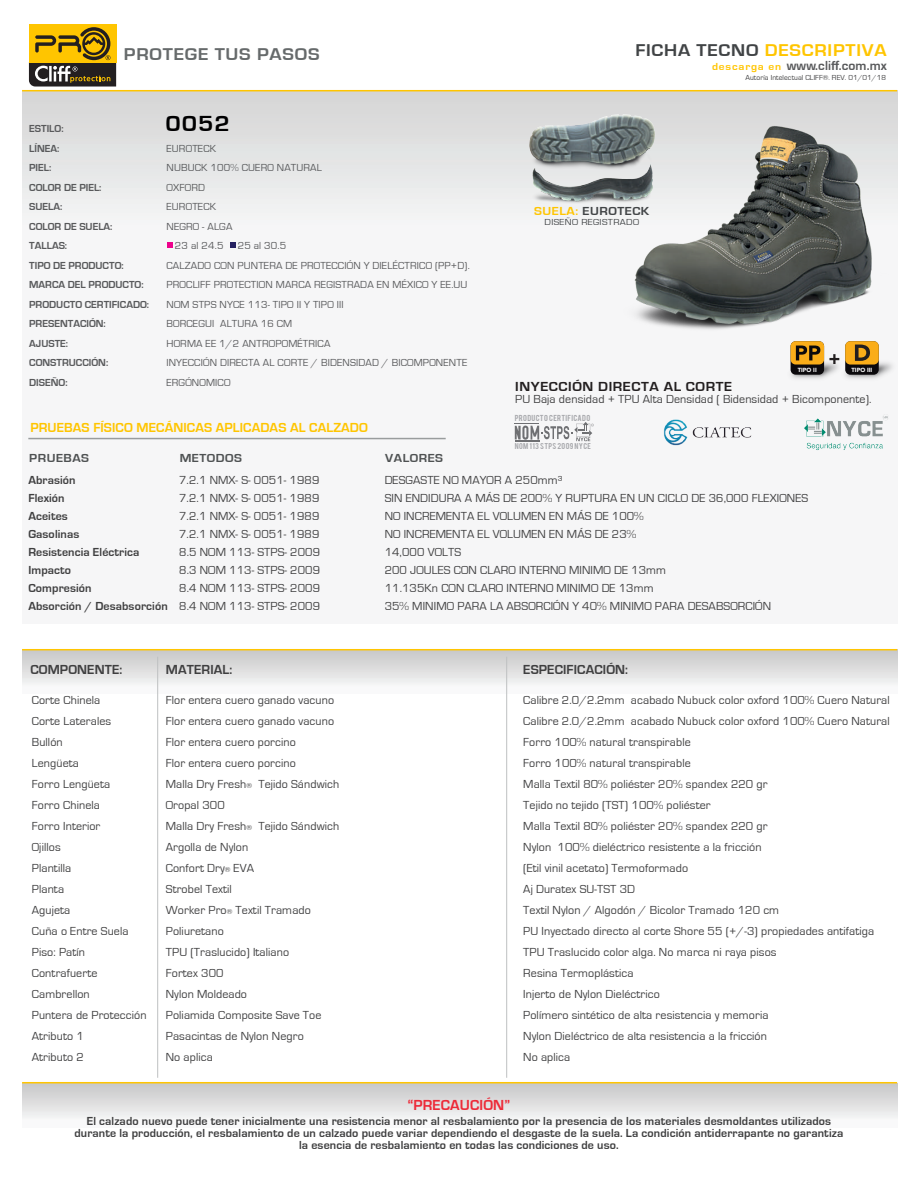
<style>
.page{position:relative;width:918px;height:1188px;background:#fff}
.page>*{position:absolute;margin:0;border:0;box-sizing:border-box;transform-origin:0 0}
.t1{font:700 22.5px "Eurostile";color:#000001;scale:1.09 1}
.t2{font:700 17.55px "Eurostile";letter-spacing:.04em;color:#ffc500;scale:1.09 1}
.t3{font:700 17.55px "Eurostile";letter-spacing:.04em;color:#666a6b;scale:1.09 1}
.t4{font:700 15px "Eurostile";letter-spacing:.01em;color:#ed2a38}
.t5{font:700 13.5px "Eurostile";letter-spacing:.01em;color:#ffc500}
.t6{font:700 13.5px "Eurostile";letter-spacing:.01em;color:#3f3f40}
.t7{font:700 13.5px "Eurostile";letter-spacing:.01em;color:#58595b}
.t8{font:700 13.5px "Eurostile";letter-spacing:.04em;color:#231f20;scale:1.09 1}
.t9{font:12px/21px "Eurostile";letter-spacing:.01em;color:#3f3f40}
.t10{font:700 12px/18px "Eurostile";letter-spacing:.01em;color:#3f3f40}
.t11{font:700 12px "Eurostile";letter-spacing:.04em;color:#4e5152;scale:1.09 1}
.t12{font:700 12px "Eurostile";letter-spacing:.04em;color:#414446;scale:1.09 1}
.t13{font:10.5px/19.5px "Eurostile";letter-spacing:.02em;color:#58595b}
.t14{font:700 10.5px/19.5px "Eurostile";color:#58595b}
.t15{font:9px "Eurostile";letter-spacing:.04em;color:#414446;scale:1.09 1}
.t16{font:7.5px "Eurostile";letter-spacing:.01em;color:#3f3f40}
.t17{font:6.9px "Bebas";letter-spacing:.04em;color:#a8a9ad;scale:1.09 1}
.t18{font:6.6px "Bebas";letter-spacing:.04em;color:#a8a9ad;scale:1.09 1}
.t19{font:900 6px "Avenir LT Std";color:#fff}
.t20{font:900 5.85px "Avenir LT Std";color:#fff}
.s1{color:#414446}
.s2{font-size:10.5px;color:#ffc500}
.s3{font-family:"Calibri"}
.s4{color:#ffc500}
.s5{font-size:7.5px}
</style>
<div class="page">
<svg style="left:22px;top:91px;width:599px;height:351px"></svg>
<div style="left:22px;top:650px;width:875px;height:44px;background:linear-gradient(to bottom,#c7c7c7,#fcfdfd)"></div>
<div style="left:22px;top:1083px;width:875px;height:44px;background:linear-gradient(to bottom,#c6c6c7,#fcfcfd)"></div>
<hr style="left:157px;top:657px;width:1px;height:421px;background:#bec0c1">
<hr style="left:506px;top:657px;width:1px;height:421px;background:#bec0c1">
<div style="left:29px;top:24px;width:87px;height:38px;background:#ffc500"></div>
<svg style="left:29px;top:27px;width:87px;height:60px"></svg>
<img style="left:663px;top:419px;width:89px;height:27px">
<img style="left:805px;top:429px;width:78px;height:22px">
<svg style="left:515px;top:422px;width:79px;height:19px"></svg>
<svg style="left:167px;top:242px;width:6px;height:6px"></svg>
<svg style="left:230px;top:242px;width:6px;height:6px"></svg>
<hr style="left:28px;top:438px;width:418px;height:1px;background:#999c9d">
<img style="left:517px;top:100px;width:104px;height:78px">
<img style="left:523px;top:162px;width:98px;height:46px">
<hr style="left:22px;top:649px;width:875px;height:1px;background:#ffc500">
<hr style="left:22px;top:1082px;width:875px;height:1px;background:#ffc500">
<hr style="left:22px;top:90px;width:875px;height:1px;background:#ffc500">
<div style="left:740px;top:366px;width:51px;height:63px;background:#f6f6f7"></div>
<img style="left:794px;top:366px;width:102px;height:63px">
<div style="left:845px;top:341px;width:34px;height:34px;background:#0b090c;border-radius:5px"></div>
<img style="left:621px;top:91px;width:276px;height:275px">
<h2 class="t3" style="left:124px;top:44px;width:181px">PROTEGE TUS PASOS</h2>
<h2 class="t2" style="left:635px;top:41px;width:232px"><span class="s1">FICHA TECNO</span> DESCRIPTIVA</h2>
<p class="t7" style="left:712px;top:58px;width:176px"><span class="s2">descarga en</span> www.cli<span class="s3">ff</span>.com.mx</p>
<p class="t14" style="left:29px;top:119px;width:121px">ESTILO:<br>LÍNEA:<br>PIEL:<br>COLOR DE PIEL:<br>SUELA:<br>COLOR DE SUELA:<br>TALLAS:<br>TIPO DE PRODUCTO:<br>MARCA DEL PRODUCTO:<br>PRODUCTO CERTIFICADO:<br>PRESENTACIÓN:<br>AJUSTE:<br>CONSTRUCCIÓN:<br>DISEÑO:</p>
<h1 class="t1" style="left:165px;top:111px;width:61px">0052</h1>
<p class="t13" style="left:167px;top:139px;width:51px">EUROTECK</p>
<p class="t13" style="left:167px;top:158px;width:157px">NUBUCK 100% CUERO NATURAL</p>
<p class="t13" style="left:167px;top:178px;width:40px">OXFORD</p>
<p class="t13" style="left:167px;top:197px;width:51px">EUROTECK</p>
<p class="t13" style="left:167px;top:217px;width:67px">NEGRO - ALGA</p>
<p class="t13" style="left:175px;top:236px;width:50px">23 al 24.5</p>
<p class="t13" style="left:167px;top:236px;width:305px;text-indent:71px">25 al 30.5<br>CALZADO CON PUNTERA DE PROTECCIÓN Y DIELÉCTRICO (PP+D).<br>PROCLIFF PROTECTION MARCA REGISTRADA EN MÉXICO Y EE.UU NOM STPS NYCE 113- TIPO II Y TIPO III<br>BORCEGUI ALTURA 16 CM<br>HORMA EE 1/2 ANTROPOMÉTRICA<br>INYECCIÓN DIRECTA AL CORTE / BIDENSIDAD / BICOMPONENTE ERGÓNOMICO</p>
<p class="t5" style="left:30px;top:420px;width:339px">PRUEBAS FÍSICO MECÁNICAS APLICADAS AL CALZADO</p>
<p class="t11" style="left:29px;top:452px;width:56px">PRUEBAS</p>
<p class="t11" style="left:180px;top:452px;width:59px">METODOS</p>
<p class="t11" style="left:385px;top:452px;width:55px">VALORES</p>
<p class="t12" style="left:534px;top:204px;width:107px"><span class="s4">SUELA:</span> EUROTECK</p>
<p class="t15" style="left:545px;top:218px;width:88px">DISEÑO REGISTRADO</p>
<p class="t16" style="left:745px;top:74px;width:142px">Autoría Intelectual CLIFF®. REV. 01/01/18</p>
<p class="t8" style="left:515px;top:379px;width:201px">INYECCIÓN DIRECTA AL CORTE</p>
<p class="t20" style="left:798px;top:366px;width:21px">TIPO II</p>
<p class="t19" style="left:852px;top:366px;width:22px">TIPO III</p>
<p class="t9" style="left:515px;top:389px;width:358px">PU Baja densidad + TPU Alta Densidad ( Bidensidad + Bicomponente).</p>
<p class="t17" style="left:515px;top:413px;width:71px">PRODUCTO CERTIFICADO</p>
<p class="t18" style="left:515px;top:441px;width:71px">NOM 113 STPS 2009 NYCE</p>
<p class="t10" style="left:28px;top:471px;width:141px">Abrasión<br>Flexión<br>Aceites<br>Gasolinas<br>Resistencia Eléctrica<br>Impacto<br>Compresión<br>Absorción / Desabsorción</p>
<p class="t9" style="left:179px;top:471px;width:142px;line-height:18px;text-align:justify">7.2.1 NMX- S- 0051- 1989<br>7.2.1 NMX- S- 0051- 1989<br>7.2.1 NMX- S- 0051- 1989<br>7.2.1 NMX- S- 0051- 1989<br>8.5 NOM 113- STPS- 2009<br>8.3 NOM 113- STPS- 2009<br>8.4 NOM 113- STPS- 2009<br>8.4 NOM 113- STPS- 2009</p>
<p class="t9" style="left:385px;top:471px;width:425px;line-height:18px">DESGASTE NO MAYOR A 250mm³<br>SIN ENDIDURA A MÁS DE 200% Y RUPTURA EN UN CICLO DE 36,000 FLEXIONES NO INCREMENTA EL VOLUMEN EN MÁS DE 100%<br>NO INCREMENTA EL VOLUMEN EN MÁS DE 23%<br>14,000 VOLTS<br>200 JOULES CON CLARO INTERNO MINIMO DE 13mm<br>11.135Kn CON CLARO INTERNO MINIMO DE 13mm<br>35% MINIMO PARA LA ABSORCIÓN Y 40% MINIMO PARA DESABSORCIÓN</p>
<p class="t6" style="left:30px;top:662px;width:94px">COMPONENTE:</p>
<p class="t6" style="left:166px;top:662px;width:68px">MATERIAL:</p>
<p class="t6" style="left:523px;top:662px;width:106px">ESPECIFICACIÓN:</p>
<p class="t9" style="left:32px;top:690px;width:116px">Corte Chinela<br>Corte Laterales<br>Bullón<br>Lengüeta<br>Forro Lengüeta<br>Forro Chinela<br>Forro Interior<br>Ojillos<br>Plantilla<br>Planta<br>Agujeta<br>Cuña o Entre Suela<br>Piso: Patín<br>Contrafuerte<br>Cambrellon<br>Puntera de Protección<br>Atributo 1<br>Atributo 2</p>
<p class="t9" style="left:166px;top:690px;width:175px">Flor entera cuero ganado vacuno<br>Flor entera cuero ganado vacuno<br>Flor entera cuero porcino<br>Flor entera cuero porcino<br>Malla Dry Fresh<span class="s5">®</span> Tejido Sándwich<br>Oropal 300<br>Malla Dry Fresh<span class="s5">®</span> Tejido Sándwich<br>Argolla de Nylon<br>Confort Dry<span class="s5">®</span> EVA<br>Strobel Textil<br>Worker Pro<span class="s5">®</span> Textil Tramado<br>Poliuretano<br>TPU (Traslucido) Italiano<br>Fortex 300<br>Nylon Moldeado<br>Poliamida Composite Save Toe<br>Pasacintas de Nylon Negro<br>No aplica</p>
<p class="t9" style="left:523px;top:690px;width:368px">Calibre 2.0/2.2mm acabado Nubuck color oxford 100% Cuero Natural Calibre 2.0/2.2mm acabado Nubuck color oxford 100% Cuero Natural Forro 100% natural transpirable<br>Forro 100% natural transpirable<br>Malla Textil 80% poliéster 20% spandex 220 gr<br>Tejido no tejido (TST) 100% poliéster<br>Malla Textil 80% poliéster 20% spandex 220 gr<br>Nylon 100% dieléctrico resistente a la fricción<br>(Etil vinil acetato) Termoformado<br>Aj Duratex SU-TST 3D<br>Textil Nylon / Algodón / Bicolor Tramado 120 cm<br>PU Inyectado directo al corte Shore 55 (+/-3) propiedades antifatiga TPU Traslucido color alga. No marca ni raya pisos<br>Resina Termoplástica<br>Injerto de Nylon Dieléctrico<br>Polímero sintético de alta resistencia y memoria<br>Nylon Dieléctrico de alta resistencia a la fricción<br>No aplica</p>
<p class="t4" style="left:408px;top:1097px;width:104px">“PRECAUCIÓN”</p>
<p class="t10" style="left:75px;top:1115px;width:770px;line-height:12px;text-align:center">El calzado nuevo puede tener inicialmente una resistencia menor al resbalamiento por la presencia de los materiales desmoldantes utilizados durante la producción, el resbalamiento de un calzado puede variar dependiendo el desgaste de la suela. La condición antiderrapante no garantiza la esencia de resbalamiento en todas las condiciones de uso.</p>
</div>
